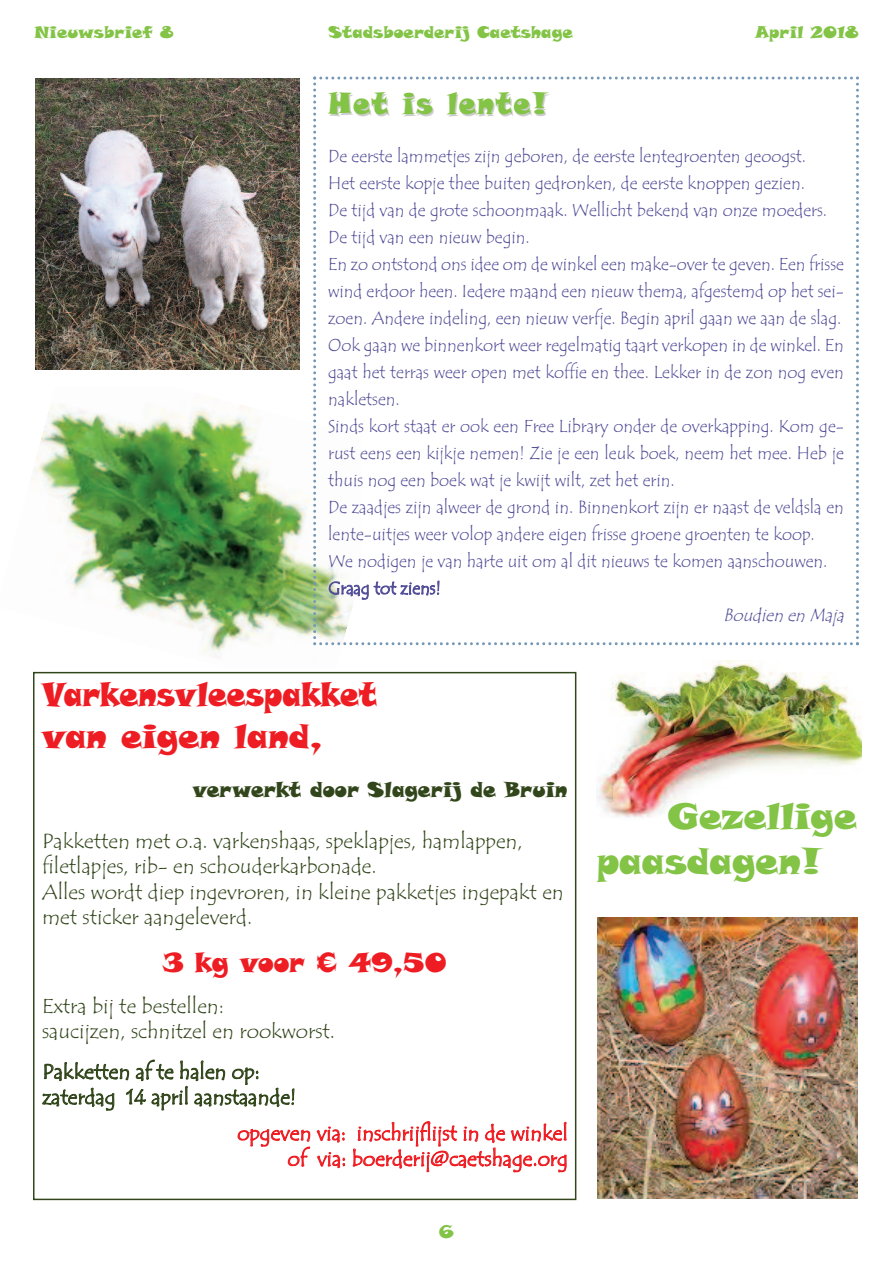
<style>
.page{position:relative;width:893px;height:1263px;background:#fff}
.page>*{position:absolute;margin:0;border:0;box-sizing:border-box;transform-origin:0 0}
.t1{font:36px/45px "Snap ITC";color:#83c447}
.t2{font:33px/41.8px "Snap ITC";color:#ee1d23;scale:.9 1}
.t3{font:30px "Snap ITC";letter-spacing:.05em;color:#83c447;scale:.9 1}
.t4{font:27px "Snap ITC";color:#ee1d23;scale:.96 1}
.t5{font:21px/25.5px "Tempus Sans ITC";color:#32461b}
.t6{font:21px/25.5px "Tempus Sans ITC";color:#ee1d23;text-align:right}
.t7{font:21px "Snap ITC";color:#32461b;scale:.96 1}
.t8{font:18px/27px "Tempus Sans ITC";color:#534f98;scale:.95 1}
.t9{font:italic 18px "Tempus Sans ITC";color:#534f98;scale:.95 1}
.t10{font:18px "Snap ITC";color:#83c447}
.t11{font:16.5px "Snap ITC";color:#83c447}
</style>
<div class="page">
<div style="left:33px;top:672px;width:543px;height:528px;border:2px solid #32461b"></div>
<img style="left:35px;top:78px;width:265px;height:291px">
<img style="left:33px;top:404px;width:324px;height:254px">
<img style="left:598px;top:917px;width:260px;height:281px">
<img style="left:597px;top:660px;width:264px;height:158px">
<svg style="left:313px;top:77px;width:546px;height:568px"></svg>
<p class="t11" style="left:34px;top:23px;width:141px">Nieuwsbrief 8</p>
<p class="t11" style="left:329px;top:23px;width:246px">Stadsboerderij Caetshage</p>
<p class="t11" style="left:755px;top:23px;width:105px">April 2018</p>
<h3 class="t3" style="left:328px;top:86px;width:246px">Het is lente!</h3>
<p class="t8" style="left:328px;top:143px;width:544px">De eerste lammetjes zijn geboren, de eerste lentegroenten geoogst.<br>Het eerste kopje thee buiten gedronken, de eerste knoppen gezien.<br>De tijd van de grote schoonmaak. Wellicht bekend van onze moeders.<br>De tijd van een nieuw begin.<br>En zo ontstond ons idee om de winkel een make-over te geven. Een frisse wind erdoor heen. Iedere maand een nieuw thema, afgestemd op het sei&shy;zoen. Andere indeling, een nieuw verfje. Begin april gaan we aan de slag.<br>Ook gaan we binnenkort weer regelmatig taart verkopen in de winkel. En gaat het terras weer open met koffie en thee. Lekker in de zon nog even nakletsen.<br>Sinds kort staat er ook een Free Library onder de overkapping. Kom ge&shy;rust eens een kijkje nemen! Zie je een leuk boek, neem het mee. Heb je thuis nog een boek wat je kwijt wilt, zet het erin.<br>De zaadjes zijn alweer de grond in. Binnenkort zijn er naast de veldsla en lente-uitjes weer volop andere eigen frisse groene groenten te koop.<br>We nodigen je van harte uit om al dit nieuws te komen aanschouwen.<br>Graag tot ziens!</p>
<p class="t9" style="left:723px;top:605px;width:133px">Boudien en Maja</p>
<h2 class="t2" style="left:42px;top:674px;width:374px">Varkensvleespakket van eigen land,</h2>
<p class="t7" style="left:193px;top:777px;width:392px">verwerkt door Slagerij de Bruin</p>
<p class="t5" style="left:42px;top:828px;width:523px">Pakketten met o.a. varkenshaas, speklapjes, hamlappen, filetlapjes, rib- en schouderkarbonade.<br>Alles wordt diep ingevroren, in kleine pakketjes ingepakt en met sticker aangeleverd.</p>
<h3 class="t4" style="left:163px;top:947px;width:297px">3 kg voor € 49,50</h3>
<p class="t5" style="left:42px;top:993px;width:295px">Extra bij te bestellen:<br>saucijzen, schnitzel en rookworst.</p>
<p class="t5" style="left:42px;top:1058px;width:255px">Pakketten af te halen op: zaterdag 14 april aanstaande!</p>
<p class="t6" style="left:237px;top:1120px;width:332px">opgeven via: inschrijflijst in de winkel of via: boerderij@caetshage.org</p>
<p class="t10" style="left:439px;top:1222px;width:17px">6</p>
<h1 class="t1" style="left:597px;top:794px;width:262px;text-indent:71px">Gezellige paasdagen!</h1>
</div>
